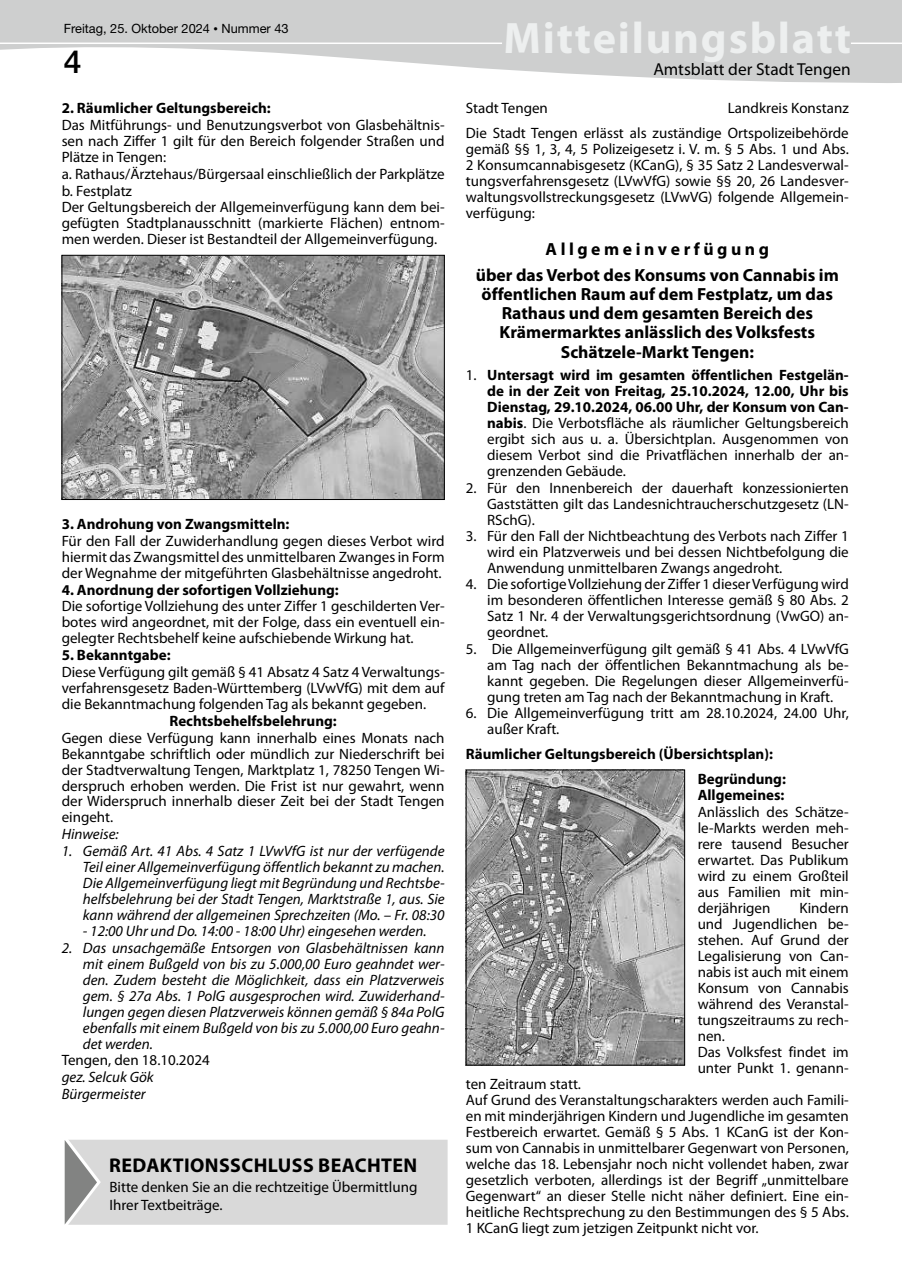
<style>
.page{position:relative;width:902px;height:1280px;background:#fff}
.page>*{position:absolute;margin:0;border:0;box-sizing:border-box;transform-origin:0 0}
.t1{font:700 44.25px "Myriad Pro";letter-spacing:.04em;color:#edefef}
.t2{font:500 31.95px "Helvetica Neue LT Pro";color:#000}
.t3{font:700 19.95px "Myriad Pro";letter-spacing:.02em;color:#000}
.t4{font:700 17.55px/19.2px "Myriad Pro";color:#000;text-align:center}
.t5{font:17.4px "Myriad Pro";color:#000}
.t6{font:15px/16px "Myriad Pro";color:#000;text-align:justify}
.t7{font:italic 15px/15.9px "Myriad Pro";color:#000;text-align:justify}
.t8{font:700 15px/24.9px "Myriad Pro";color:#000}
.t9{font:12.75px "Helvetica Neue LT Pro";color:#000}
.s1{font-size:9px}
.s2{font-size:12.9px}
.s3{font-weight:700}
</style>
<div class="page">
<svg style="left:0;top:0;width:901px;height:83px;fill:#cecfcf"></svg>
<div style="left:505px;top:22px;width:344px;height:40px;background:#cecfcf"></div>
<hr style="left:0;top:43px;width:502px;height:1px;background:#fff">
<hr style="left:850px;top:43px;width:51px;height:1px;background:#fff">
<img style="left:64px;top:257px;width:378px;height:241px">
<div style="left:62px;top:255px;width:382px;height:245px;border:1px solid #000"></div>
<img style="left:468px;top:772px;width:214px;height:291px">
<div style="left:64px;top:1139px;width:383px;height:86px;background:#d9d9d9"></div>
<p class="t9" style="left:64px;top:20px;width:226px">Freitag, 25. Oktober 2024 <span class="s1">•</span> Nummer <span class="s2">43</span></p>
<h1 class="t1" style="left:503px;top:9px;width:349px">Mitteilungsblatt</h1>
<h2 class="t2" style="left:64px;top:43px;width:19px">4</h2>
<p class="t5" style="left:653px;top:59px;width:199px">Amtsblatt der Stadt Tengen</p>
<p class="t8" style="left:62px;top:95px;width:210px">2. Räumlicher Geltungsbereich:</p>
<p class="t6" style="left:62px;top:117px;width:384px;text-align:left">Das Mitführungs- und Benutzungsverbot von Glasbehältnis&shy;sen nach Ziffer 1 gilt für den Bereich folgender Straßen und Plätze in Tengen:<br>a. Rathaus/Ärztehaus/Bürgersaal einschließlich der Parkplätze b. Festplatz<br>Der Geltungsbereich der Allgemeinverfügung kann dem bei&shy;gefügten Stadtplanausschnitt (markierte Flächen) entnom&shy;men werden. Dieser ist Bestandteil der Allgemeinverfügung.</p>
<p class="t8" style="left:62px;top:511px;width:229px">3. Androhung von Zwangsmitteln:</p>
<p class="t6" style="left:62px;top:533px;width:384px">Für den Fall der Zuwiderhandlung gegen dieses Verbot wird hiermit das Zwangsmittel des unmittelbaren Zwanges in Form der Wegnahme der mitgeführten Glasbehältnisse angedroht.</p>
<p class="t8" style="left:62px;top:577px;width:278px">4. Anordnung der sofortigen Vollziehung:</p>
<p class="t6" style="left:62px;top:598px;width:384px">Die sofortige Vollziehung des unter Ziffer 1 geschilderten Ver&shy;botes wird angeordnet, mit der Folge, dass ein eventuell ein&shy;gelegter Rechtsbehelf keine aufschiebende Wirkung hat.</p>
<p class="t8" style="left:62px;top:642px;width:110px">5. Bekanntgabe:</p>
<p class="t6" style="left:62px;top:664px;width:384px">Diese Verfügung gilt gemäß § 41 Absatz 4 Satz 4 Verwaltungs&shy;verfahrensgesetz Baden-Württemberg (LVwVfG) mit dem auf die Bekanntmachung folgenden Tag als bekannt gegeben.</p>
<p class="t8" style="left:169px;top:708px;width:169px">Rechtsbehelfsbelehrung:</p>
<p class="t6" style="left:62px;top:729px;width:384px">Gegen diese Verfügung kann innerhalb eines Monats nach Bekanntgabe schriftlich oder mündlich zur Niederschrift bei der Stadtverwaltung Tengen, Marktplatz 1, 78250 Tengen Wi&shy;derspruch erhoben werden. Die Frist ist nur gewahrt, wenn der Widerspruch innerhalb dieser Zeit bei der Stadt Tengen eingeht.</p>
<p class="t7" style="left:62px;top:826px;width:59px">Hinweise:</p>
<p class="t7" style="left:83px;top:843px;width:363px;text-indent:-21px">1. Gemäß Art. 41 Abs. 4 Satz 1 LVwVfG ist nur der verfügende Teil einer Allgemeinverfügung öffentlich bekannt zu machen.<br>Die Allgemeinverfügung liegt mit Begründung und Rechtsbe&shy;helfsbelehrung bei der Stadt Tengen, Marktstraße 1, aus. Sie kann während der allgemeinen Sprechzeiten (Mo. – Fr. 08:30</p>
<p class="t7" style="left:83px;top:923px;width:345px">- 12:00 Uhr und Do. 14:00 - 18:00 Uhr) eingesehen werden.</p>
<p class="t7" style="left:83px;top:939px;width:363px;text-indent:-21px">2. Das unsachgemäße Entsorgen von Glasbehältnissen kann mit einem Bußgeld von bis zu 5.000,00 Euro geahndet wer&shy;den. Zudem besteht die Möglichkeit, dass ein Platzverweis gem. § 27a Abs. 1 PolG ausgesprochen wird. Zuwiderhand&shy;lungen gegen diesen Platzverweis können gemäß § 84a PolG ebenfalls mit einem Bußgeld von bis zu 5.000,00 Euro geahn&shy;det werden.</p>
<p class="t6" style="left:62px;top:1052px;width:149px">Tengen, den 18.10.2024</p>
<p class="t7" style="left:62px;top:1068px;width:94px;line-height:16.8px">gez. Selcuk Gök<br>Bürgermeister</p>
<h3 class="t3" style="left:109px;top:1152px;width:309px">REDAKTIONSSCHLUSS BEACHTEN</h3>
<p class="t6" style="left:109px;top:1178px;width:309px;line-height:18px">Bitte denken Sie an die rechtzeitige Übermittlung<br>Ihrer Textbeiträge.</p>
<p class="t6" style="left:466px;top:96px;width:384px;line-height:24.9px;text-align:right">Landkreis Konstanz<br>Die Stadt Tengen erlässt als zuständige Ortspolizeibehörde</p>
<p class="t6" style="left:466px;top:141px;width:384px">gemäß §§ 1, 3, 4, 5 Polizeigesetz i. V. m. § 5 Abs. 1 und Abs.<br>2 Konsumcannabisgesetz (KCanG), § 35 Satz 2 Landesverwal&shy;tungsverfahrensgesetz (LVwVfG) sowie §§ 20, 26 Landesver&shy;waltungsvollstreckungsgesetz (LVwVG) folgende Allgemein&shy;verfügung:</p>
<p class="t4" style="left:475px;top:235px;width:364px;line-height:26px">A l l g e m e i n v e r f ü g u n g<br>über das Verbot des Konsums von Cannabis im</p>
<p class="t4" style="left:481px;top:284px;width:353px">öffentlichen Raum auf dem Festplatz, um das Rathaus und dem gesamten Bereich des Krämermarktes anlässlich des Volksfests Schätzele-Markt Tengen:</p>
<p class="t6" style="left:487px;top:367px;width:363px;text-indent:-21px">1. <span class="s3">Untersagt wird im gesamten öffentlichen Festgelän&shy;de in der Zeit von Freitag, 25.10.2024, 12.00, Uhr bis Dienstag, 29.10.2024, 06.00 Uhr, der Konsum von Can&shy;nabis</span>. Die Verbotsfläche als räumlicher Geltungsbereich ergibt sich aus u. a. Übersichtplan. Ausgenommen von diesem Verbot sind die Privatflächen innerhalb der an&shy;grenzenden Gebäude.</p>
<p class="t6" style="left:487px;top:479px;width:363px;text-indent:-21px">2. Für den Innenbereich der dauerhaft konzessionierten Gaststätten gilt das Landesnichtraucherschutzgesetz (LN-RSchG).</p>
<p class="t6" style="left:487px;top:528px;width:363px;text-indent:-21px">3. Für den Fall der Nichtbeachtung des Verbots nach Ziffer 1 wird ein Platzverweis und bei dessen Nichtbefolgung die Anwendung unmittelbaren Zwangs angedroht.</p>
<p class="t6" style="left:487px;top:576px;width:363px;text-indent:-21px">4. Die sofortige Vollziehung der Ziffer 1 dieser Verfügung wird im besonderen öffentlichen Interesse gemäß § 80 Abs. 2<br>Satz 1 Nr. 4 der Verwaltungsgerichtsordnung (VwGO) an&shy;geordnet.</p>
<p class="t6" style="left:487px;top:640px;width:363px;text-indent:-21px">5. Die Allgemeinverfügung gilt gemäß § 41 Abs. 4 LVwVfG am Tag nach der öffentlichen Bekanntmachung als be&shy;kannt gegeben. Die Regelungen dieser Allgemeinverfü&shy;gung treten am Tag nach der Bekanntmachung in Kraft.</p>
<p class="t6" style="left:487px;top:705px;width:363px;text-indent:-21px">6. Die Allgemeinverfügung tritt am 28.10.2024, 24.00 Uhr, außer Kraft.</p>
<p class="t8" style="left:697px;top:741px;width:90px;text-indent:-232px">Räumlicher Geltungsbereich (Übersichtsplan):<br>Begründung:</p>
<p class="t8" style="left:697px;top:782px;width:88px">Allgemeines:</p>
<p class="t6" style="left:697px;top:804px;width:153px">Anlässlich des Schätze&shy;le-Markts werden meh&shy;rere tausend Besucher erwartet. Das Publikum wird zu einem Großteil aus Familien mit min&shy;derjährigen</p>
<p class="t6" style="left:466px;top:100px;width:83px">Stadt Tengen</p>
<p class="t6" style="left:697px;top:899px;width:153px;text-align:left;text-indent:102px">Kindern und Jugendlichen be&shy;stehen. Auf Grund der<br>Legalisierung von Can&shy;nabis ist auch mit einem<br>Konsum von Cannabis während des Veranstal&shy;tungszeitraums zu rech&shy;nen.<br>Das Volksfest findet im unter Punkt 1. genann-</p>
<p class="t6" style="left:466px;top:1076px;width:384px;text-align:left">ten Zeitraum statt.<br>Auf Grund des Veranstaltungscharakters werden auch Famili&shy;en mit minderjährigen Kindern und Jugendliche im gesamten Festbereich erwartet. Gemäß § 5 Abs. 1 KCanG ist der Kon&shy;sum von Cannabis in unmittelbarer Gegenwart von Personen, welche das 18. Lebensjahr noch nicht vollendet haben, zwar gesetzlich verboten, allerdings ist der Begriff „unmittelbare Gegenwart“ an dieser Stelle nicht näher definiert. Eine ein&shy;heitliche Rechtsprechung zu den Bestimmungen des § 5 Abs.<br>1 KCanG liegt zum jetzigen Zeitpunkt nicht vor.</p>
</div>
